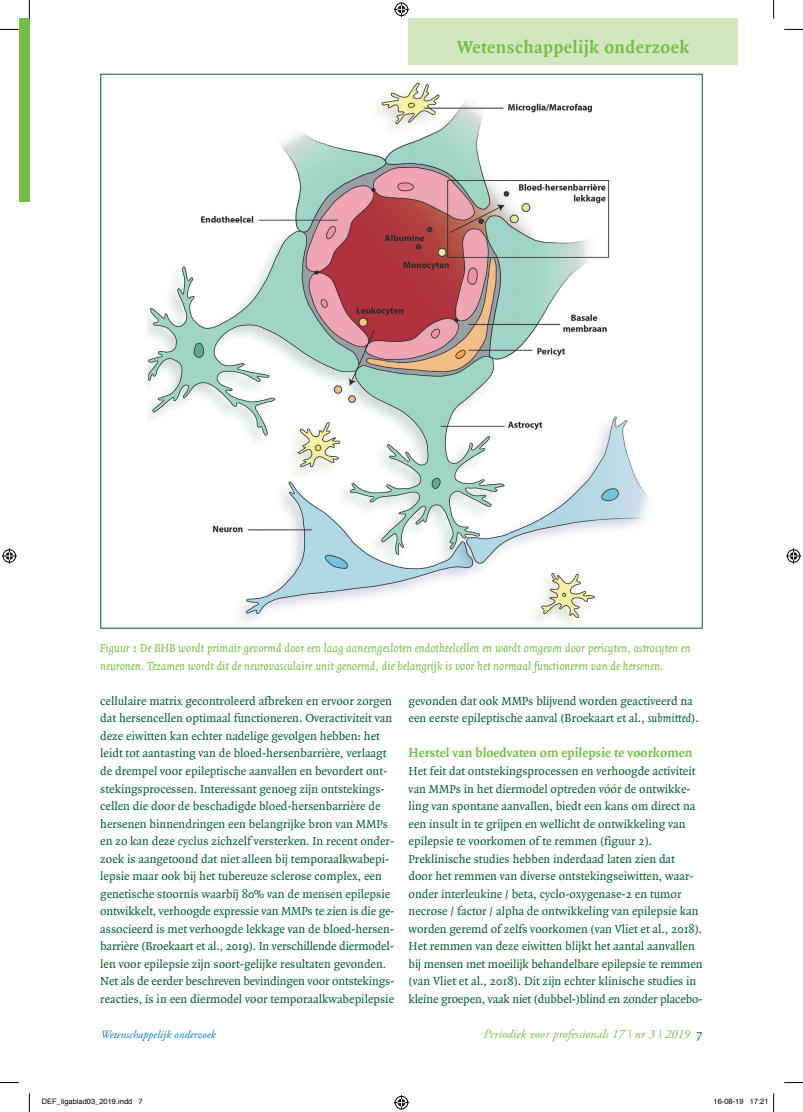
<style>
.page{position:relative;width:803px;height:1112px;background:#fff}
.page>*{position:absolute;margin:0;border:0;box-sizing:border-box;transform-origin:0 0}
.t1{font:700 18.75px "Quadraat";letter-spacing:.025em;color:#71bf44}
.t2{font:700 13.75px "Quadraat";color:#71bf44}
.t3{font:12.5px/17.5px "Quadraat";color:#005c32}
.t4{font:italic 12.5px/17.5px "Quadraat";color:#71bf44}
.t5{font:italic 12.5px "Adobe Garamond";color:#71bf44}
.t6{font:italic 11.25px "Adobe Garamond";color:#007cc2}
.t7{font:7.5px "Helvetica";color:#000}
.s1{font-style:italic}
.s2{font-family:"Quadraat";font-style:normal;color:#005c32}
</style>
<div class="page">
<div style="left:19px;top:19px;width:10px;height:183px;background:#71bf44"></div>
<div style="left:409px;top:19px;width:329px;height:46px;background:#d2e7c0"></div>
<img style="left:148px;top:82px;width:503px;height:543px">
<svg style="left:0;top:29px;width:19px;height:1px"></svg>
<svg style="left:784px;top:29px;width:19px;height:1px"></svg>
<svg style="left:0;top:1082px;width:19px;height:1px"></svg>
<svg style="left:784px;top:1082px;width:19px;height:1px"></svg>
<svg style="left:29px;top:0;width:1px;height:19px"></svg>
<svg style="left:29px;top:1093px;width:1px;height:18px"></svg>
<svg style="left:773px;top:0;width:1px;height:19px"></svg>
<svg style="left:394px;top:2px;width:15px;height:15px"></svg>
<svg style="left:394px;top:1095px;width:15px;height:14px"></svg>
<svg style="left:2px;top:548px;width:15px;height:15px"></svg>
<svg style="left:786px;top:548px;width:15px;height:15px"></svg>
<svg style="left:773px;top:1093px;width:1px;height:18px"></svg>
<h1 class="t1" style="left:457px;top:37px;width:234px">Wetenschappelijk onderzoek</h1>
<p class="t4" style="left:100px;top:639px;width:592px">Figuur 1 De BHB wordt primair gevormd door een laag aaneengesloten endotheelcellen en wordt omgeven door pericyten, astrocyten en neuronen. Tezamen wordt dit de neurovasculaire unit genoemd, die belangrijk is voor het normaal functioneren van de hersenen.</p>
<p class="t3" style="left:100px;top:692px;width:296px">cellulaire matrix gecontroleerd afbreken en ervoor zorgen dat hersencellen optimaal functioneren. Overactiviteit van deze eiwitten kan echter nadelige gevolgen hebben: het leidt tot aantasting van de bloed-hersenbarrière, verlaagt de drempel voor epileptische aanvallen en bevordert ont&shy;stekingsprocessen. Interessant genoeg zijn ontstekings&shy;cellen die door de beschadigde bloed-hersenbarrière de hersenen binnendringen een belangrijke bron van MMPs en zo kan deze cyclus zichzelf versterken. In recent onder&shy;zoek is aangetoond dat niet alleen bij temporaalkwabepi&shy;lepsie maar ook bij het tubereuze sclerose complex, een genetische stoornis waarbij 80% van de mensen epilepsie ontwikkelt, verhoogde expressie van MMPs te zien is die ge&shy;associeerd is met verhoogde lekkage van de bloed-hersen&shy;barrière (Broekaart et al., 2019). In verschillende diermodel&shy;len voor epilepsie zijn soort-gelijke resultaten gevonden.<br>Net als de eerder beschreven bevindingen voor ontstekings&shy;reacties, is in een diermodel voor temporaalkwabepilepsie</p>
<p class="t3" style="left:409px;top:692px;width:292px">gevonden dat ook MMPs blijvend worden geactiveerd na een eerste epileptische aanval (Broekaart et al., <span class="s1">submitted</span>).</p>
<p class="t2" style="left:409px;top:745px;width:285px">Herstel van bloedvaten om epilepsie te voorkomen</p>
<p class="t3" style="left:409px;top:762px;width:296px">Het feit dat ontstekingsprocessen en verhoogde activiteit van MMPs in het diermodel optreden vóór de ontwikke&shy;ling van spontane aanvallen, biedt een kans om direct na een insult in te grijpen en wellicht de ontwikkeling van epilepsie te voorkomen of te remmen (figuur 2).<br>Preklinische studies hebben inderdaad laten zien dat<br>door het remmen van diverse ontstekingseiwitten, waar&shy;onder interleukine / beta, cyclo-oxygenase-2 en tumor necrose / factor / alpha de ontwikkeling van epilepsie kan worden geremd of zelfs voorkomen (van Vliet et al., 2018).<br>Het remmen van deze eiwitten blijkt het aantal aanvallen bij mensen met moeilijk behandelbare epilepsie te remmen (van Vliet et al., 2018). Dit zijn echter klinische studies in kleine groepen, vaak niet (dubbel-)blind en zonder placebo-</p>
<p class="t6" style="left:100px;top:1027px;width:117px">Wetenschappelijk onderzoek</p>
<p class="t5" style="left:483px;top:1026px;width:221px">Periodiek voor professionals 17 | nr 3 | 2019 <span class="s2">7</span></p>
<p class="t7" style="left:42px;top:1095px;width:102px">DEF_ligablad03_2019.indd 7</p>
<p class="t7" style="left:713px;top:1095px;width:57px">16-08-19 17:21</p>
</div>
